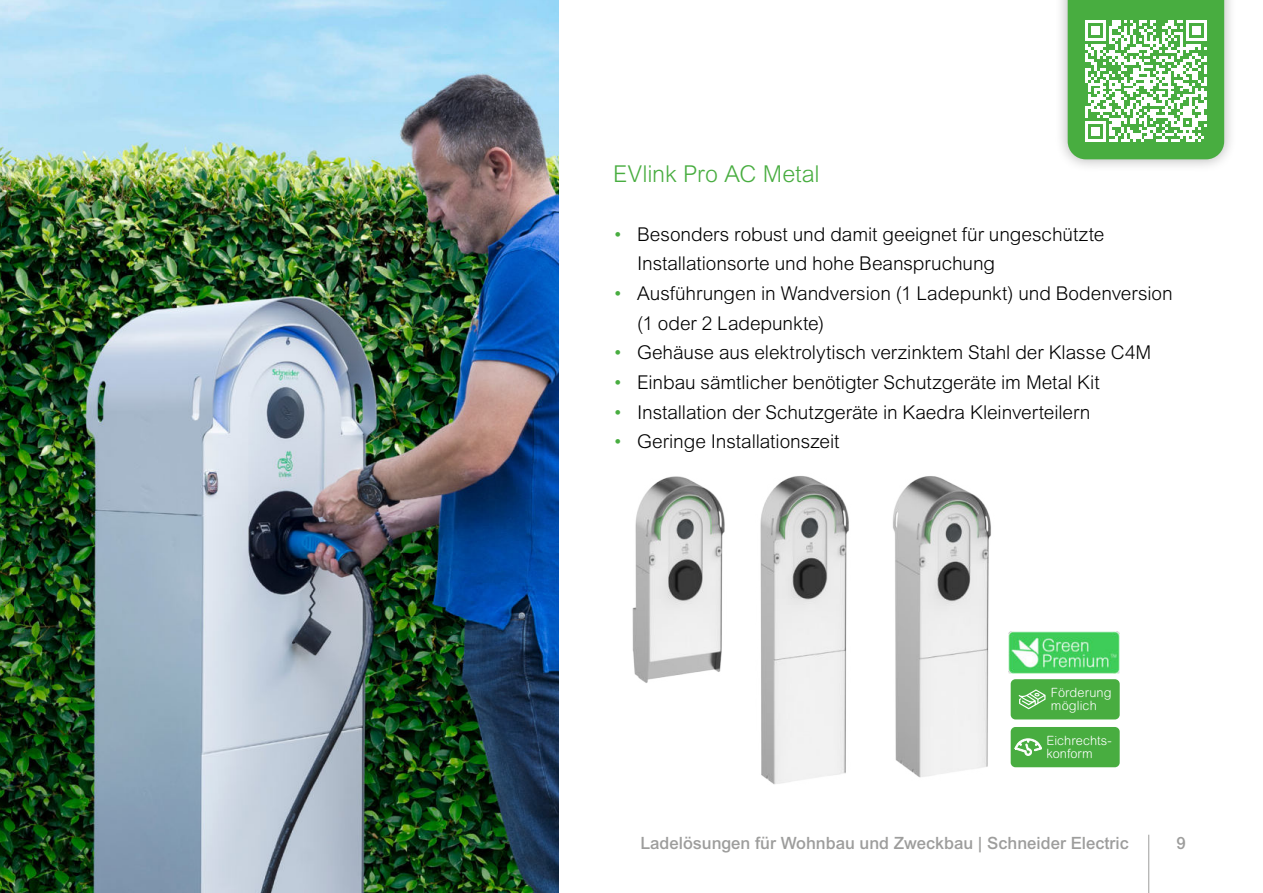
<style>
.page{position:relative;width:1263px;height:893px;background:#fff}
.page>*{position:absolute;margin:0;border:0;box-sizing:border-box;transform-origin:0 0}
.t1{font:300 23.25px "Arial MT Std";letter-spacing:-.005em;color:#48ad40}
.t2{font:300 19.05px/29.5px "Arial MT Std";letter-spacing:-.005em;color:#000}
.t3{font:500 16.95px "Arial MT Std";color:#9d9d9c}
.t4{font:300 12.75px/12.8px "Arial Rounded MT Pro";letter-spacing:.005em;color:#fff}
.s1{color:#48ad40}
</style>
<div class="page">
<hr style="left:1148px;top:835px;width:1px;height:58px;background:#9d9d9c">
<img style="left:0;top:0;width:558px;height:893px">
<img style="left:632px;top:476px;width:44px;height:207px">
<img style="left:676px;top:476px;width:315px;height:309px">
<img style="left:1009px;top:631px;width:111px;height:42px">
<div style="left:1011px;top:727px;width:109px;height:40px;background:#48ad40;border-radius:5px"></div>
<svg style="left:1015px;top:739px;width:27px;height:17px"></svg>
<div style="left:1011px;top:679px;width:109px;height:40px;background:#48ad40;border-radius:5px"></div>
<svg style="left:1018px;top:689px;width:27px;height:20px"></svg>
<svg style="left:1061px;top:0;width:170px;height:167px;fill:#eaeaea"></svg>
<svg style="left:1068px;top:0;width:156px;height:159px"></svg>
<p class="t1" style="left:613px;top:162px;width:208px">EVlink Pro AC Metal</p>
<p class="t2" style="left:637px;top:220px;width:469px;text-indent:-24px"><span class="s1">•</span> Besonders robust und damit geeignet für ungeschützte<br>Installationsorte und hohe Beanspruchung</p>
<p class="t2" style="left:637px;top:279px;width:537px;text-indent:-24px"><span class="s1">•</span> Ausführungen in Wandversion (1 Ladepunkt) und Bodenversion (1 oder 2 Ladepunkte)</p>
<p class="t2" style="left:613px;top:338px;width:540px"><span class="s1">•</span> Gehäuse aus elektrolytisch verzinktem Stahl der Klasse C4M</p>
<p class="t2" style="left:613px;top:368px;width:488px"><span class="s1">•</span> Einbau sämtlicher benötigter Schutzgeräte im Metal Kit</p>
<p class="t2" style="left:613px;top:398px;width:479px"><span class="s1">•</span> Installation der Schutzgeräte in Kaedra Kleinverteilern</p>
<p class="t2" style="left:613px;top:427px;width:228px"><span class="s1">•</span> Geringe Installationszeit</p>
<p class="t4" style="left:1051px;top:688px;width:62px">Förderung möglich</p>
<p class="t4" style="left:1046px;top:735px;width:67px">Eichrechts&shy;konform</p>
<p class="t3" style="left:640px;top:837px;width:490px">Ladelösungen für Wohnbau und Zweckbau | Schneider Electric</p>
<p class="t3" style="left:1176px;top:837px;width:11px">9</p>
</div>
